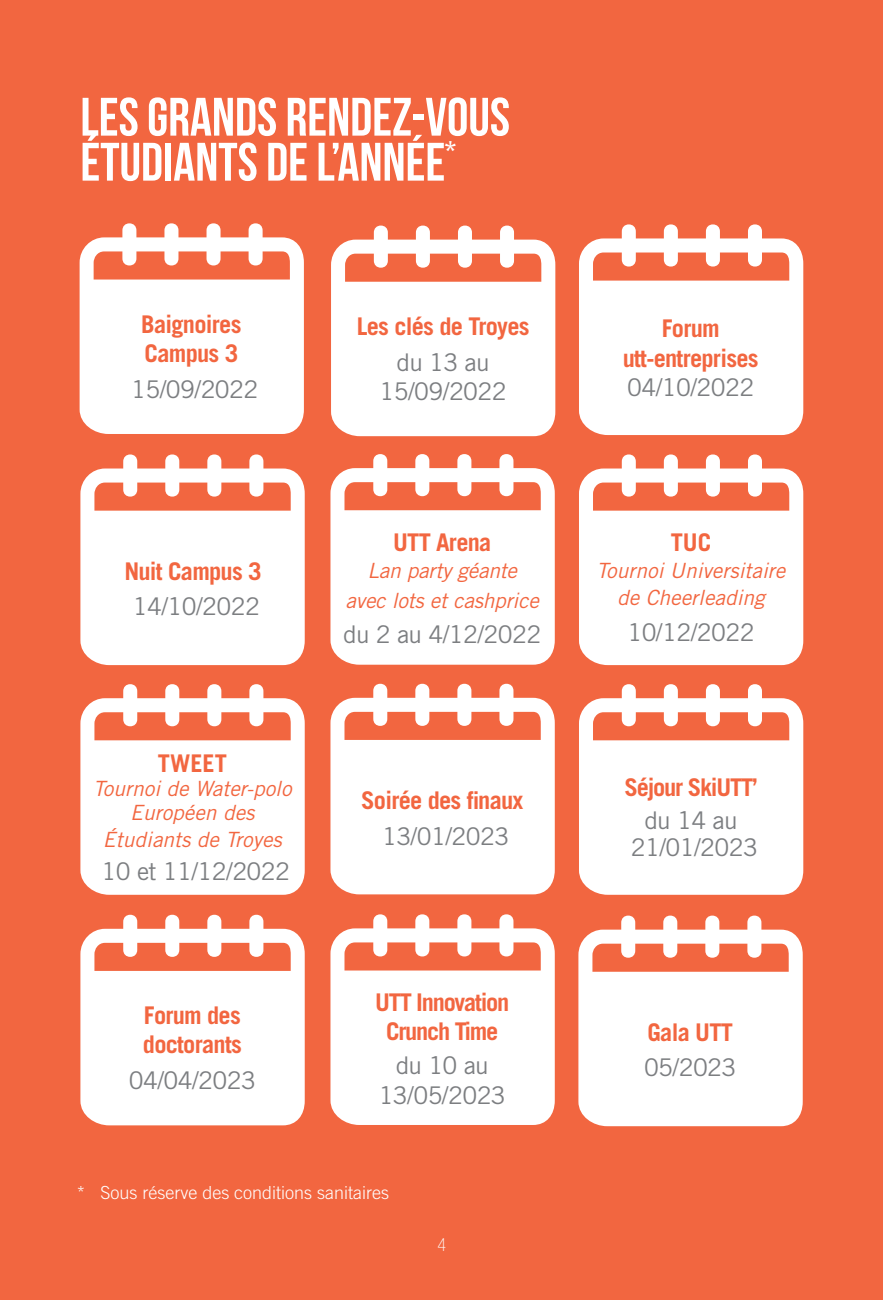
<style>
.page{position:relative;width:883px;height:1300px;background:#f26640}
.page>*{position:absolute;margin:0;border:0;box-sizing:border-box;transform-origin:0 0}
.t1{font:54px/45px "Bebas Neue";color:#fff}
.t2{font:24.3px/29.1px "Trade Gothic LT Std";letter-spacing:-.025em;color:#7c7e81;text-align:center}
.t3{font:700 24.3px/29.1px "Trade Gothic LT Std";letter-spacing:-.03em;color:#f26640}
.t4{font:700 24.3px/29.1px "Trade Gothic LT Std";letter-spacing:-.05em;color:#f26640;text-align:center}
.t5{font:italic 21px/29.1px "Trade Gothic LT Std";color:#f26640;text-align:center}
.t6{font:300 18px "Trade Gothic LT Std";color:#fff}
.t7{font:100 condensed 18px "Helvetica Neue LT Std";color:#fff}
</style>
<div class="page">
<svg style="left:80px;top:223px;width:224px;height:211px;fill:#fff"></svg>
<svg style="left:330px;top:454px;width:225px;height:210px;fill:#fff"></svg>
<svg style="left:330px;top:684px;width:225px;height:210px;fill:#fff"></svg>
<svg style="left:331px;top:225px;width:224px;height:211px;fill:#fff"></svg>
<svg style="left:80px;top:454px;width:225px;height:211px;fill:#fff"></svg>
<svg style="left:579px;top:454px;width:224px;height:211px;fill:#fff"></svg>
<svg style="left:579px;top:684px;width:224px;height:210px;fill:#fff"></svg>
<svg style="left:80px;top:684px;width:225px;height:210px;fill:#fff"></svg>
<svg style="left:579px;top:224px;width:224px;height:211px;fill:#fff"></svg>
<svg style="left:330px;top:914px;width:225px;height:211px;fill:#fff"></svg>
<svg style="left:80px;top:914px;width:225px;height:211px;fill:#fff"></svg>
<svg style="left:578px;top:915px;width:225px;height:211px;fill:#fff"></svg>
<h1 class="t1" style="left:80px;top:94px;width:431px">LES GRANDS RENDEZ-VOUS<br>ÉTUDIANTS DE L’ANNÉE<sup>*</sup></h1>
<p class="t3" style="left:141px;top:310px;width:102px">Baignoires<br>Campus 3</p>
<p class="t2" style="left:131px;top:374px;width:129px">15/09/2022</p>
<p class="t3" style="left:357px;top:312px;width:174px">Les clés de Troyes</p>
<p class="t2" style="left:380px;top:347px;width:129px">du 13 au<br>15/09/2022</p>
<p class="t3" style="left:124px;top:556px;width:139px">Nuit Campus 3</p>
<p class="t2" style="left:133px;top:592px;width:129px">14/10/2022</p>
<p class="t3" style="left:158px;top:748px;width:71px">TWEET</p>
<p class="t5" style="left:93px;top:776px;width:200px;line-height:24px">Tournoi de Water-polo<br>Européen des</p>
<p class="t5" style="left:103px;top:825px;width:180px">Étudiants de Troyes</p>
<p class="t2" style="left:102px;top:856px;width:190px">10 et 11/12/2022</p>
<p class="t3" style="left:143px;top:1000px;width:100px">Forum des doctorants</p>
<p class="t2" style="left:129px;top:1065px;width:129px">04/04/2023</p>
<p class="t3" style="left:393px;top:527px;width:100px">UTT Arena</p>
<p class="t5" style="left:346px;top:556px;width:195px">Lan party géante avec lots et cashprice</p>
<p class="t2" style="left:343px;top:619px;width:199px">du 2 au 4/12/2022</p>
<p class="t3" style="left:361px;top:785px;width:164px">Soirée des finaux</p>
<p class="t2" style="left:382px;top:821px;width:129px">13/01/2023</p>
<p class="t4" style="left:375px;top:987px;width:136px">UTT Innovation<br>Crunch Time</p>
<p class="t2" style="left:379px;top:1049px;width:129px;line-height:30.3px">du 10 au<br>13/05/2023</p>
<p class="t6" style="left:76px;top:1182px;width:314px">* Sous réserve des conditions sanitaires</p>
<p class="t7" style="left:438px;top:1234px;width:10px">4</p>
<p class="t3" style="left:623px;top:314px;width:137px;text-align:center">Forum utt-entreprises</p>
<p class="t2" style="left:627px;top:372px;width:129px">04/10/2022</p>
<p class="t3" style="left:671px;top:528px;width:42px">TUC</p>
<p class="t5" style="left:597px;top:558px;width:190px;line-height:27px">Tournoi Universitaire de Cheerleading</p>
<p class="t2" style="left:627px;top:617px;width:129px">10/12/2022</p>
<p class="t4" style="left:624px;top:772px;width:135px">Séjour SkiUTT’</p>
<p class="t2" style="left:631px;top:806px;width:129px;line-height:27px">du 14 au<br>21/01/2023</p>
<p class="t3" style="left:647px;top:1017px;width:87px">Gala UTT</p>
<p class="t2" style="left:644px;top:1052px;width:94px">05/2023</p>
</div>
